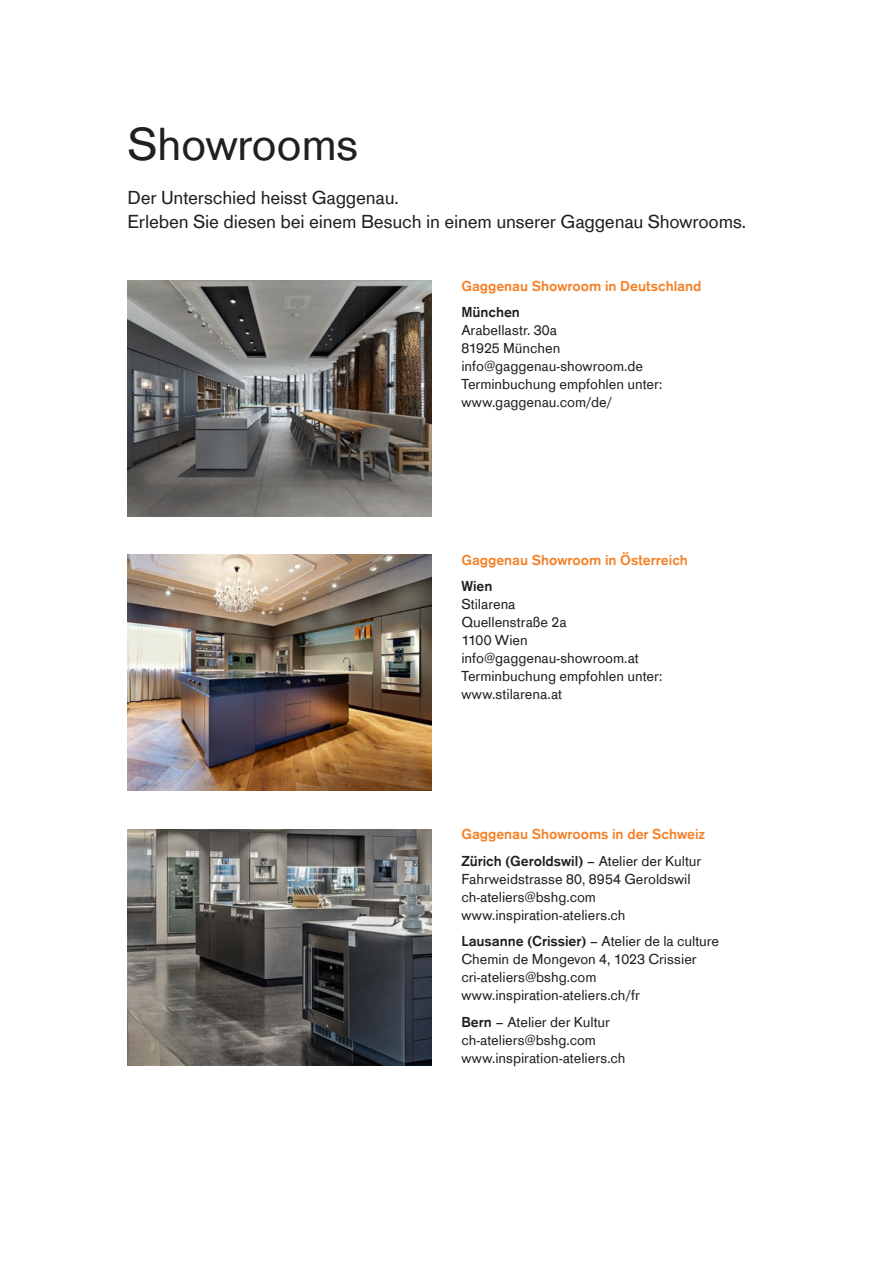
<style>
.page{position:relative;width:893px;height:1263px;background:#fff}
.page>*{position:absolute;margin:0;border:0;box-sizing:border-box;transform-origin:0 0}
.t1{font:48px "Gaggenau";letter-spacing:-.01em;color:#231f20}
.t2{font:19.5px/23.4px "Gaggenau";letter-spacing:-.01em;color:#231f20}
.t3{font:15px/18px "Gaggenau";letter-spacing:-.005em;color:#231f20}
.t4{font:700 15px/26.5px "Gaggenau";letter-spacing:-.005em;color:#f48026}
.t5{font:700 15px "Gaggenau";letter-spacing:-.005em;color:#231f20}
.s1{color:#231f20}
.s2{font-weight:400;color:#231f20}
.s3{font-weight:700}
</style>
<div class="page">
<img style="left:128px;top:281px;width:304px;height:236px">
<img style="left:128px;top:555px;width:304px;height:236px">
<img style="left:128px;top:829px;width:304px;height:236px">
<h1 class="t1" style="left:128px;top:115px;width:232px">Showrooms</h1>
<h2 class="t2" style="left:128px;top:186px;width:620px">Der Unterschied heisst Gaggenau.<br>Erleben Sie diesen bei einem Besuch in einem unserer Gaggenau Showrooms.</h2>
<p class="t4" style="left:461px;top:272px;width:241px">Gaggenau Showroom in Deutschland</p>
<p class="t5" style="left:461px;top:303px;width:60px">München</p>
<p class="t3" style="left:461px;top:321px;width:202px">Arabellastr. 30a<br>81925 München info@gaggenau-showroom.de<br>Terminbuchung empfohlen unter: www.gaggenau.com/de/</p>
<p class="t4" style="left:461px;top:546px;width:228px">Gaggenau Showroom in Österreich</p>
<p class="t5" style="left:461px;top:577px;width:33px">Wien</p>
<p class="t3" style="left:461px;top:595px;width:202px">Stilarena<br>Quellenstraße 2a<br>1100 Wien info@gaggenau-showroom.at<br>Terminbuchung empfohlen unter: www.stilarena.at</p>
<p class="t4" style="left:461px;top:821px;width:245px">Gaggenau Showrooms in der Schweiz<br><span class="s1">Zürich (Geroldswil)</span> <span class="s2">– Atelier der Kultur</span></p>
<p class="t3" style="left:461px;top:869px;width:231px">Fahrweidstrasse 80, 8954 Geroldswil ch-ateliers@bshg.com www.inspiration-ateliers.ch</p>
<p class="t3" style="left:461px;top:932px;width:259px"><span class="s3">Lausanne (Crissier)</span> – Atelier de la culture Chemin de Mongevon 4, 1023 Crissier cri-ateliers@bshg.com www.inspiration-ateliers.ch/fr</p>
<p class="t3" style="left:461px;top:1012px;width:166px"><span class="s3">Bern</span> – Atelier der Kultur ch-ateliers@bshg.com www.inspiration-ateliers.ch</p>
</div>
